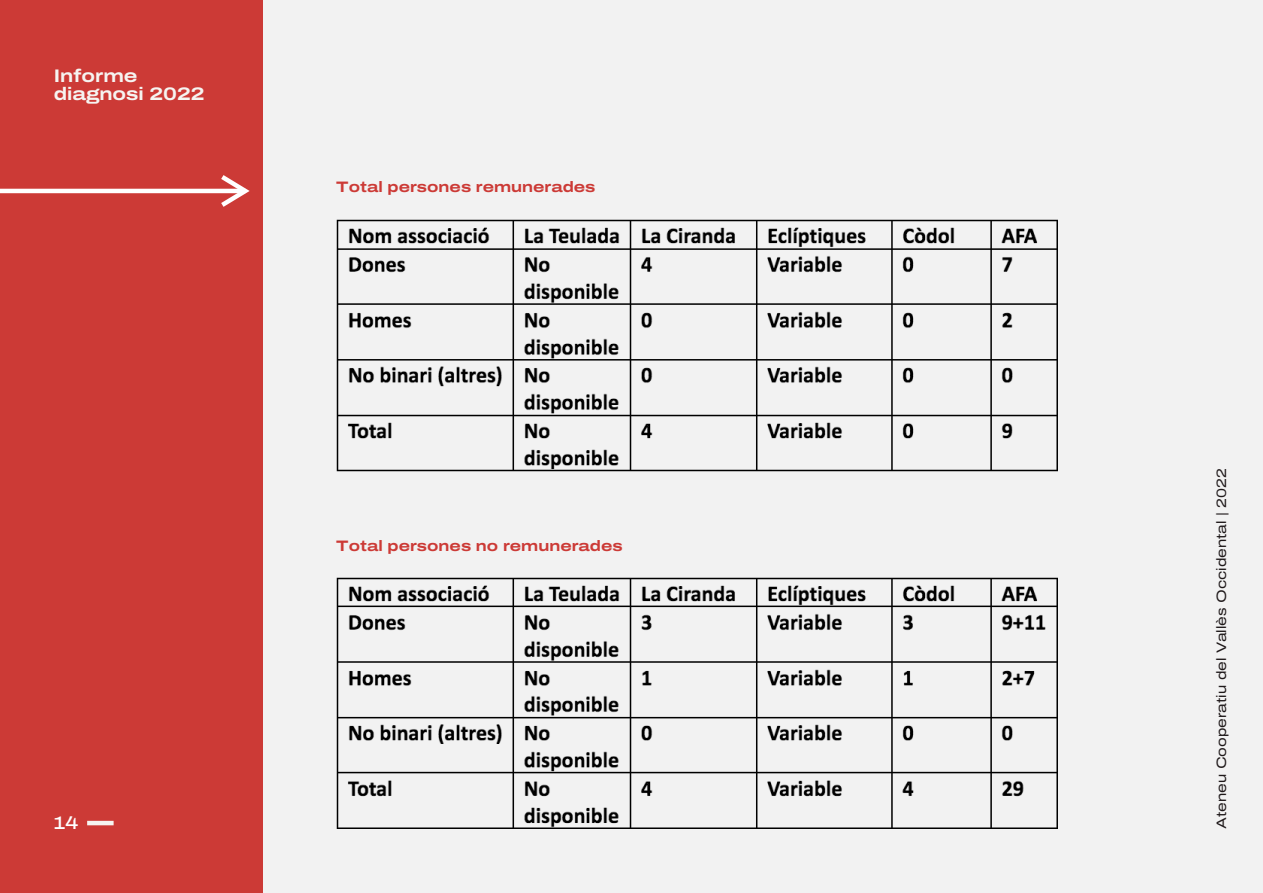
<style>
.page{position:relative;width:1263px;height:893px;background:#fff}
.page>*{position:absolute;margin:0;border:0;box-sizing:border-box;transform-origin:0 0}
.t1{font:700 18.15px/18px "Archivo Expanded";color:#f6f4f1}
.t2{font:500 18.15px "Archivo Expanded";color:#fff}
.t3{font:700 15.15px "Archivo Expanded";color:#cc3a36}
.t4{font:13.65px "Archivo Expanded";color:#1f191a}
</style>
<div class="page">
<div style="left:197px;top:0;width:1066px;height:893px;background:#f2f2f2"></div>
<div style="left:0;top:0;width:262px;height:893px;background:#cc3a36"></div>
<img style="left:336px;top:578px;width:721px;height:251px">
<hr style="left:0;top:189px;width:245px;height:4px;background:#fff">
<svg style="left:216px;top:175px;width:34px;height:32px"></svg>
<hr style="left:87px;top:821px;width:27px;height:4px;background:#f6f4f1">
<img style="left:336px;top:219px;width:721px;height:252px">
<p class="t1" style="left:54px;top:67px;width:152px">Informe diagnosi 2022</p>
<p class="t3" style="left:336px;top:176px;width:261px">Total persones remunerades</p>
<p class="t2" style="left:54px;top:809px;width:26px">14</p>
<p class="t3" style="left:336px;top:534px;width:288px">Total persones no remunerades</p>
<p class="t4" style="left:1211px;top:829px;width:362px;rotate:-90deg">Ateneu Cooperatiu del Vallès Occidental | 2022</p>
</div>
